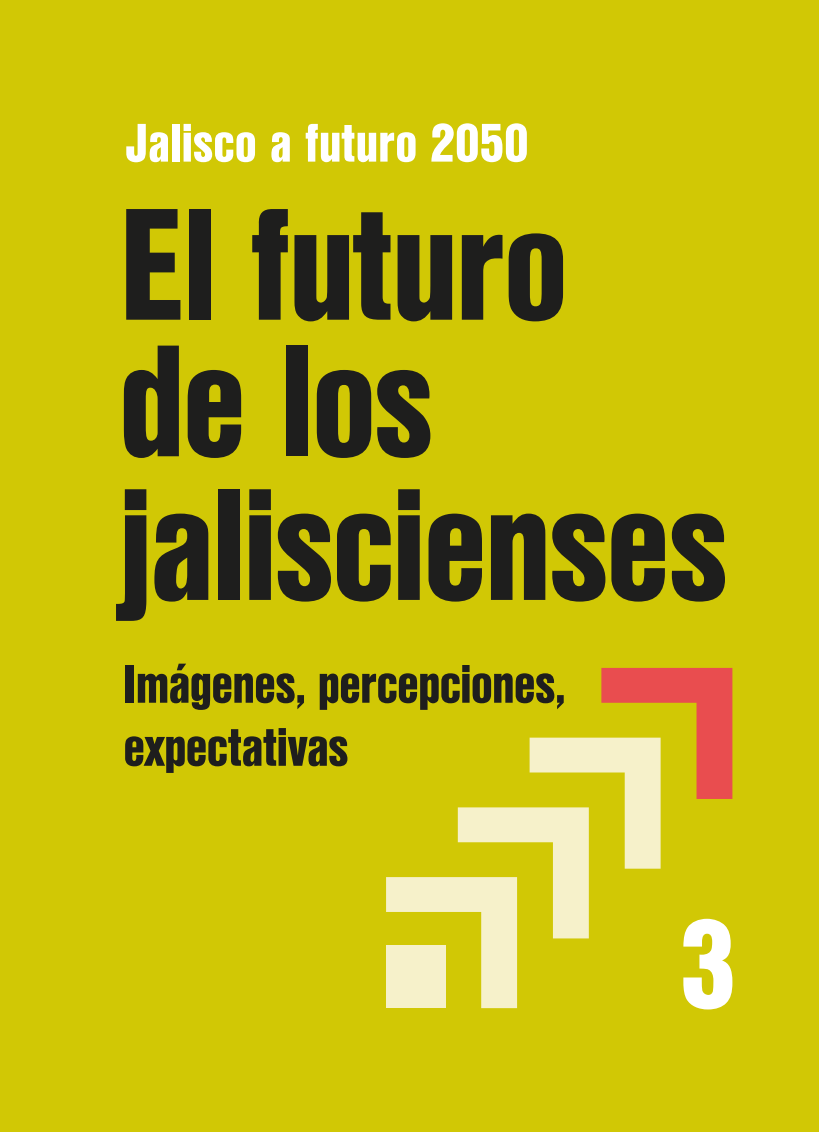
<style>
.page{position:relative;width:819px;height:1132px;background:#fff}
.page>*{position:absolute;margin:0;border:0;box-sizing:border-box;transform-origin:0 0}
.t1{font:900 154px/140px "Nimbus San Con L";letter-spacing:-.015em;color:#1e1e1d}
.t2{font:900 122.5px "Nimbus San Con L";color:#fff}
.t3{font:900 52.5px/63px "Nimbus San Con L";letter-spacing:-.015em;color:#1e1e1d}
.t4{font:900 52.5px "Nimbus San Con L";color:#fff}
</style>
<div class="page">
<div style="left:0;top:0;width:819px;height:1131px;background:#d1c805"></div>
<svg style="left:386px;top:667px;width:346px;height:340px"></svg>
<div style="left:386px;top:944px;width:59px;height:63px;background:#f6f1ca"></div>
<p class="t4" style="left:126px;top:103px;width:404px">Jalisco a futuro 2050</p>
<h1 class="t1" style="left:119px;top:188px;width:611px">El futuro de los jaliscienses</h1>
<p class="t3" style="left:123px;top:650px;width:444px">Imágenes, percepciones, expectativas</p>
<h2 class="t2" style="left:679px;top:871px;width:59px">3</h2>
</div>
